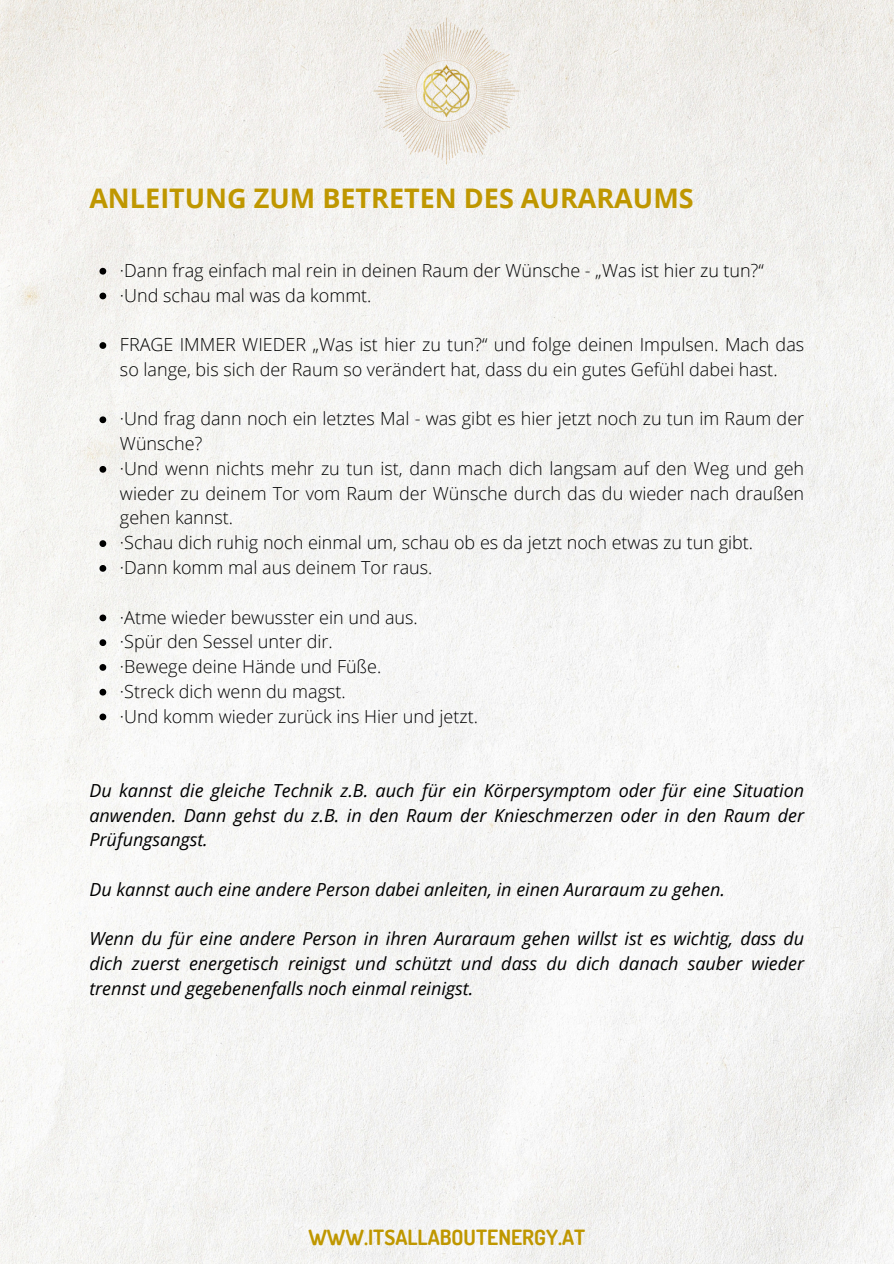
<style>
.page{position:relative;width:894px;height:1264px;background:#fff}
.page>*{position:absolute;margin:0;border:0;box-sizing:border-box;transform-origin:0 0}
.t1{font:700 27px "Open Sans";color:#bf9700}
.t2{font:700 21px "Dosis";color:#bf9700}
.t3{font:300 18px/24.8px "Open Sans";color:#000}
.t4{font:italic 18px/24.8px "Open Sans";color:#000;text-align:justify}
</style>
<div class="page">
<img style="left:0;top:0;width:893px;height:1263px">
<img style="left:355px;top:0;width:182px;height:182px">
<svg style="left:99px;top:268px;width:7px;height:6px"></svg>
<svg style="left:99px;top:292px;width:7px;height:7px"></svg>
<svg style="left:99px;top:342px;width:7px;height:7px"></svg>
<svg style="left:99px;top:416px;width:7px;height:7px"></svg>
<svg style="left:99px;top:466px;width:7px;height:6px"></svg>
<svg style="left:99px;top:540px;width:7px;height:7px"></svg>
<svg style="left:99px;top:565px;width:7px;height:6px"></svg>
<svg style="left:99px;top:614px;width:7px;height:7px"></svg>
<svg style="left:99px;top:639px;width:7px;height:7px"></svg>
<svg style="left:99px;top:664px;width:7px;height:6px"></svg>
<svg style="left:99px;top:688px;width:7px;height:7px"></svg>
<svg style="left:99px;top:713px;width:7px;height:7px"></svg>
<h1 class="t1" style="left:89px;top:179px;width:605px">ANLEITUNG ZUM BETRETEN DES AURARAUMS</h1>
<p class="t3" style="left:120px;top:257px;width:645px">·Dann frag einfach mal rein in deinen Raum der Wünsche - „Was ist hier zu tun?“</p>
<p class="t3" style="left:120px;top:282px;width:253px">·Und schau mal was da kommt.</p>
<p class="t3" style="left:120px;top:332px;width:685px">FRAGE IMMER WIEDER „Was ist hier zu tun?“ und folge deinen Impulsen. Mach das so lange, bis sich der Raum so verändert hat, dass du ein gutes Gefühl dabei hast.</p>
<p class="t3" style="left:120px;top:406px;width:685px">·Und frag dann noch ein letztes Mal - was gibt es hier jetzt noch zu tun im Raum der<br>Wünsche?</p>
<p class="t3" style="left:120px;top:455px;width:685px;text-align:justify">·Und wenn nichts mehr zu tun ist, dann mach dich langsam auf den Weg und geh wieder zu deinem Tor vom Raum der Wünsche durch das du wieder nach draußen gehen kannst.</p>
<p class="t3" style="left:120px;top:530px;width:634px">·Schau dich ruhig noch einmal um, schau ob es da jetzt noch etwas zu tun gibt.</p>
<p class="t3" style="left:120px;top:554px;width:314px">·Dann komm mal aus deinem Tor raus.</p>
<p class="t3" style="left:120px;top:604px;width:299px">·Atme wieder bewusster ein und aus.</p>
<p class="t3" style="left:120px;top:629px;width:214px">·Spür den Sessel unter dir.</p>
<p class="t3" style="left:120px;top:653px;width:263px">·Bewege deine Hände und Füße.</p>
<p class="t3" style="left:120px;top:678px;width:227px">·Streck dich wenn du magst.</p>
<p class="t3" style="left:120px;top:703px;width:359px">·Und komm wieder zurück ins Hier und jetzt.</p>
<p class="t4" style="left:89px;top:777px;width:716px">Du kannst die gleiche Technik z.B. auch für ein Körpersymptom oder für eine Situation anwenden. Dann gehst du z.B. in den Raum der Knieschmerzen oder in den Raum der Prüfungsangst.</p>
<p class="t4" style="left:89px;top:876px;width:637px">Du kannst auch eine andere Person dabei anleiten, in einen Auraraum zu gehen.</p>
<p class="t4" style="left:89px;top:926px;width:716px">Wenn du für eine andere Person in ihren Auraraum gehen willst ist es wichtig, dass du dich zuerst energetisch reinigst und schützt und dass du dich danach sauber wieder trennst und gegebenenfalls noch einmal reinigst.</p>
<h2 class="t2" style="left:308px;top:1223px;width:278px">WWW.ITSALLABOUTENERGY.AT</h2>
</div>
